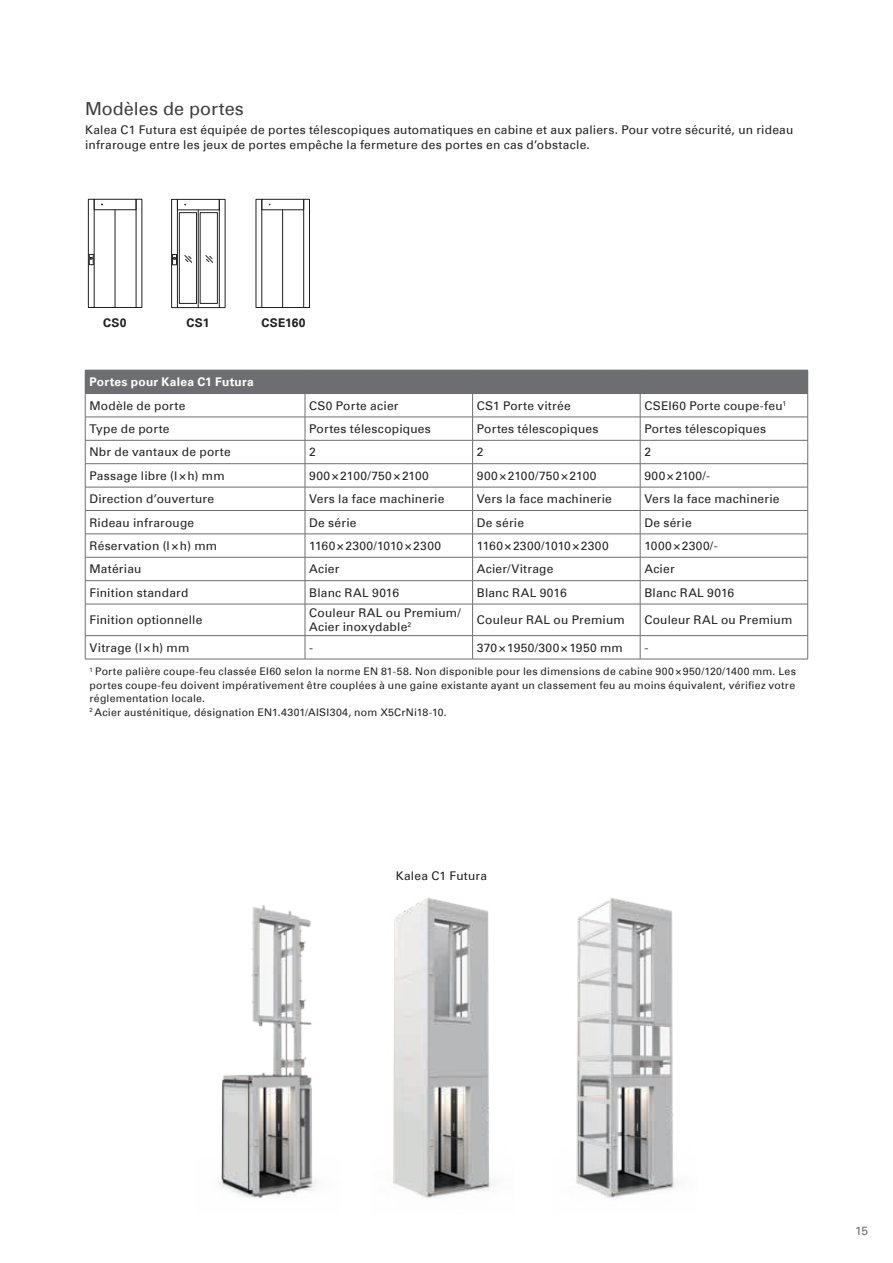
<style>
.page{position:relative;width:893px;height:1263px;background:#fff}
.page>*{position:absolute;margin:0;border:0;box-sizing:border-box;transform-origin:0 0}
.t1{font:18px "Univers Com 55 Roman";color:#3e3e3f}
.t2{font:12px/14.4px "Univers Com 55 Roman";letter-spacing:.02em;color:#231f20}
.t3{font:700 12px "Univers Com 65";letter-spacing:.02em;color:#fff}
.t4{font:700 12px "Univers Com 65";letter-spacing:.02em;color:#231f20}
.t5{font:12px "Univers Com 55 Roman";color:#6d6e71}
.t6{font:10.5px/13.5px "Univers Com 55 Roman";letter-spacing:.025em;color:#231f20}
.t7{font:3.75px "ISOCPEUR";color:#020405;scale:.9 1}
</style>
<div class="page">
<svg style="left:171px;top:198px;width:55px;height:111px"></svg>
<svg style="left:87px;top:198px;width:56px;height:110px"></svg>
<svg style="left:255px;top:198px;width:55px;height:110px"></svg>
<img style="left:393px;top:897px;width:99px;height:302px">
<img style="left:576px;top:897px;width:100px;height:301px">
<img style="left:220px;top:905px;width:95px;height:294px">
<div style="left:85px;top:370px;width:723px;height:23px;background:#6d6e71"></div>
<hr style="left:85px;top:417px;width:220px;height:1px;background:#6d6e71">
<hr style="left:305px;top:417px;width:168px;height:1px;background:#6d6e71">
<hr style="left:473px;top:417px;width:167px;height:1px;background:#6d6e71">
<hr style="left:640px;top:417px;width:168px;height:1px;background:#6d6e71">
<hr style="left:85px;top:440px;width:220px;height:1px;background:#6d6e71">
<hr style="left:305px;top:440px;width:168px;height:1px;background:#6d6e71">
<hr style="left:473px;top:440px;width:167px;height:1px;background:#6d6e71">
<hr style="left:640px;top:440px;width:168px;height:1px;background:#6d6e71">
<hr style="left:85px;top:463px;width:220px;height:1px;background:#6d6e71">
<hr style="left:305px;top:463px;width:168px;height:1px;background:#6d6e71">
<hr style="left:473px;top:463px;width:167px;height:1px;background:#6d6e71">
<hr style="left:640px;top:463px;width:168px;height:1px;background:#6d6e71">
<hr style="left:85px;top:487px;width:220px;height:1px;background:#6d6e71">
<hr style="left:305px;top:487px;width:168px;height:1px;background:#6d6e71">
<hr style="left:473px;top:487px;width:167px;height:1px;background:#6d6e71">
<hr style="left:640px;top:487px;width:168px;height:1px;background:#6d6e71">
<hr style="left:85px;top:510px;width:220px;height:1px;background:#6d6e71">
<hr style="left:305px;top:510px;width:168px;height:1px;background:#6d6e71">
<hr style="left:473px;top:510px;width:167px;height:1px;background:#6d6e71">
<hr style="left:640px;top:510px;width:168px;height:1px;background:#6d6e71">
<hr style="left:85px;top:534px;width:220px;height:1px;background:#6d6e71">
<hr style="left:305px;top:534px;width:168px;height:1px;background:#6d6e71">
<hr style="left:473px;top:534px;width:167px;height:1px;background:#6d6e71">
<hr style="left:640px;top:534px;width:168px;height:1px;background:#6d6e71">
<hr style="left:85px;top:557px;width:220px;height:1px;background:#6d6e71">
<hr style="left:305px;top:557px;width:168px;height:1px;background:#6d6e71">
<hr style="left:473px;top:557px;width:167px;height:1px;background:#6d6e71">
<hr style="left:640px;top:557px;width:168px;height:1px;background:#6d6e71">
<hr style="left:85px;top:580px;width:220px;height:1px;background:#6d6e71">
<hr style="left:305px;top:580px;width:168px;height:1px;background:#6d6e71">
<svg style="left:305px;top:394px;width:1px;height:210px"></svg>
<hr style="left:473px;top:580px;width:167px;height:1px;background:#6d6e71">
<svg style="left:472px;top:394px;width:1px;height:210px"></svg>
<hr style="left:640px;top:580px;width:168px;height:1px;background:#6d6e71">
<svg style="left:640px;top:394px;width:1px;height:210px"></svg>
<svg style="left:807px;top:394px;width:1px;height:210px"></svg>
<hr style="left:85px;top:604px;width:220px;height:1px;background:#6d6e71">
<hr style="left:85px;top:604px;width:1px;height:31px;background:#6d6e71">
<hr style="left:305px;top:604px;width:168px;height:1px;background:#6d6e71">
<hr style="left:305px;top:604px;width:1px;height:31px;background:#6d6e71">
<hr style="left:473px;top:604px;width:167px;height:1px;background:#6d6e71">
<hr style="left:472px;top:604px;width:1px;height:31px;background:#6d6e71">
<hr style="left:640px;top:604px;width:168px;height:1px;background:#6d6e71">
<hr style="left:640px;top:604px;width:1px;height:31px;background:#6d6e71">
<hr style="left:807px;top:604px;width:1px;height:31px;background:#6d6e71">
<hr style="left:85px;top:635px;width:220px;height:1px;background:#6d6e71">
<svg style="left:85px;top:636px;width:1px;height:23px"></svg>
<hr style="left:305px;top:635px;width:168px;height:1px;background:#6d6e71">
<svg style="left:305px;top:636px;width:1px;height:23px"></svg>
<hr style="left:473px;top:635px;width:167px;height:1px;background:#6d6e71">
<svg style="left:472px;top:636px;width:1px;height:23px"></svg>
<hr style="left:640px;top:635px;width:168px;height:1px;background:#6d6e71">
<svg style="left:640px;top:636px;width:1px;height:23px"></svg>
<svg style="left:807px;top:636px;width:1px;height:23px"></svg>
<hr style="left:85px;top:659px;width:220px;height:1px;background:#6d6e71">
<hr style="left:305px;top:659px;width:168px;height:1px;background:#6d6e71">
<hr style="left:473px;top:659px;width:167px;height:1px;background:#6d6e71">
<hr style="left:640px;top:659px;width:168px;height:1px;background:#6d6e71">
<svg style="left:85px;top:394px;width:1px;height:210px"></svg>
<hr style="left:85px;top:393px;width:220px;height:1px;background:#6d6e71">
<hr style="left:305px;top:393px;width:168px;height:1px;background:#6d6e71">
<hr style="left:473px;top:393px;width:167px;height:1px;background:#6d6e71">
<hr style="left:640px;top:393px;width:168px;height:1px;background:#6d6e71">
<h1 class="t1" style="left:85px;top:98px;width:160px">Modèles de portes</h1>
<p class="t2" style="left:85px;top:123px;width:710px;line-height:15px">Kalea C1 Futura est équipée de portes télescopiques automatiques en cabine et aux paliers. Pour votre sécurité, un rideau infrarouge entre les jeux de portes empêche la fermeture des portes en cas d’obstacle.</p>
<p class="t4" style="left:103px;top:318px;width:25px">CS0</p>
<p class="t7" style="left:192px;top:315px;width:4px">m</p>
<p class="t4" style="left:261px;top:318px;width:45px">CSE160</p>
<p class="t4" style="left:187px;top:318px;width:24px">CS1</p>
<p class="t3" style="left:89px;top:377px;width:166px">Portes pour Kalea C1 Futura</p>
<p class="t2" style="left:89px;top:398px;width:97px">Modèle de porte</p>
<p class="t2" style="left:309px;top:399px;width:91px">CS0 Porte acier</p>
<p class="t2" style="left:477px;top:399px;width:95px">CS1 Porte vitrée</p>
<p class="t2" style="left:644px;top:398px;width:143px">CSEI60 Porte coupe-feu<sup>1</sup></p>
<p class="t2" style="left:89px;top:421px;width:82px">Type de porte</p>
<p class="t2" style="left:309px;top:421px;width:123px">Portes télescopiques</p>
<p class="t2" style="left:477px;top:421px;width:123px">Portes télescopiques</p>
<p class="t2" style="left:644px;top:421px;width:123px">Portes télescopiques</p>
<p class="t2" style="left:89px;top:445px;width:143px">Nbr de vantaux de porte</p>
<p class="t2" style="left:309px;top:446px;width:8px">2</p>
<p class="t2" style="left:477px;top:446px;width:8px">2</p>
<p class="t2" style="left:644px;top:446px;width:8px">2</p>
<p class="t2" style="left:89px;top:469px;width:137px">Passage libre (l × h) mm</p>
<p class="t2" style="left:309px;top:469px;width:121px">900 × 2100/750 × 2100</p>
<p class="t2" style="left:477px;top:469px;width:121px">900 × 2100/750 × 2100</p>
<p class="t2" style="left:644px;top:468px;width:67px">900 × 2100/-</p>
<p class="t2" style="left:89px;top:492px;width:126px">Direction d’ouverture</p>
<p class="t2" style="left:309px;top:492px;width:137px">Vers la face machinerie</p>
<p class="t2" style="left:477px;top:492px;width:137px">Vers la face machinerie</p>
<p class="t2" style="left:644px;top:492px;width:137px">Vers la face machinerie</p>
<p class="t2" style="left:89px;top:515px;width:106px">Rideau infrarouge</p>
<p class="t2" style="left:309px;top:516px;width:49px">De série</p>
<p class="t2" style="left:477px;top:516px;width:49px">De série</p>
<p class="t2" style="left:644px;top:516px;width:49px">De série</p>
<p class="t2" style="left:89px;top:539px;width:129px">Réservation (l × h) mm</p>
<p class="t2" style="left:309px;top:539px;width:133px">1160 × 2300/1010 × 2300</p>
<p class="t2" style="left:477px;top:539px;width:133px">1160 × 2300/1010 × 2300</p>
<p class="t2" style="left:644px;top:538px;width:75px">1000 × 2300/-</p>
<p class="t2" style="left:89px;top:563px;width:54px">Matériau</p>
<p class="t2" style="left:309px;top:563px;width:32px">Acier</p>
<p class="t2" style="left:477px;top:563px;width:78px">Acier/Vitrage</p>
<p class="t2" style="left:644px;top:563px;width:32px">Acier</p>
<p class="t2" style="left:89px;top:586px;width:100px">Finition standard</p>
<p class="t2" style="left:309px;top:585px;width:91px">Blanc RAL 9016</p>
<p class="t2" style="left:477px;top:585px;width:91px">Blanc RAL 9016</p>
<p class="t2" style="left:644px;top:585px;width:91px">Blanc RAL 9016</p>
<p class="t2" style="left:89px;top:614px;width:114px">Finition optionnelle</p>
<p class="t2" style="left:309px;top:606px;width:153px">Couleur RAL ou Premium/<br>Acier inoxydable<sup>2</sup></p>
<p class="t2" style="left:477px;top:614px;width:149px">Couleur RAL ou Premium</p>
<p class="t2" style="left:644px;top:614px;width:149px">Couleur RAL ou Premium</p>
<p class="t2" style="left:89px;top:641px;width:101px">Vitrage (l × h) mm</p>
<p class="t2" style="left:309px;top:640px;width:5px">-</p>
<p class="t2" style="left:477px;top:641px;width:147px">370 × 1950/300 × 1950 mm</p>
<p class="t2" style="left:644px;top:640px;width:5px">-</p>
<p class="t6" style="left:89px;top:665px;width:708px"><sup>1</sup> Porte palière coupe-feu classée EI60 selon la norme EN 81-58. Non disponible pour les dimensions de cabine 900 × 950/120/1400 mm. Les portes coupe-feu doivent impérativement être couplées à une gaine existante ayant un classement feu au moins équivalent, vérifiez votre réglementation locale.<br><sup>2</sup> Acier austénitique, désignation EN1.4301/AISI304, nom X5CrNi18-10.</p>
<p class="t2" style="left:396px;top:870px;width:93px">Kalea C1 Futura</p>
<p class="t5" style="left:855px;top:1226px;width:15px">15</p>
</div>
